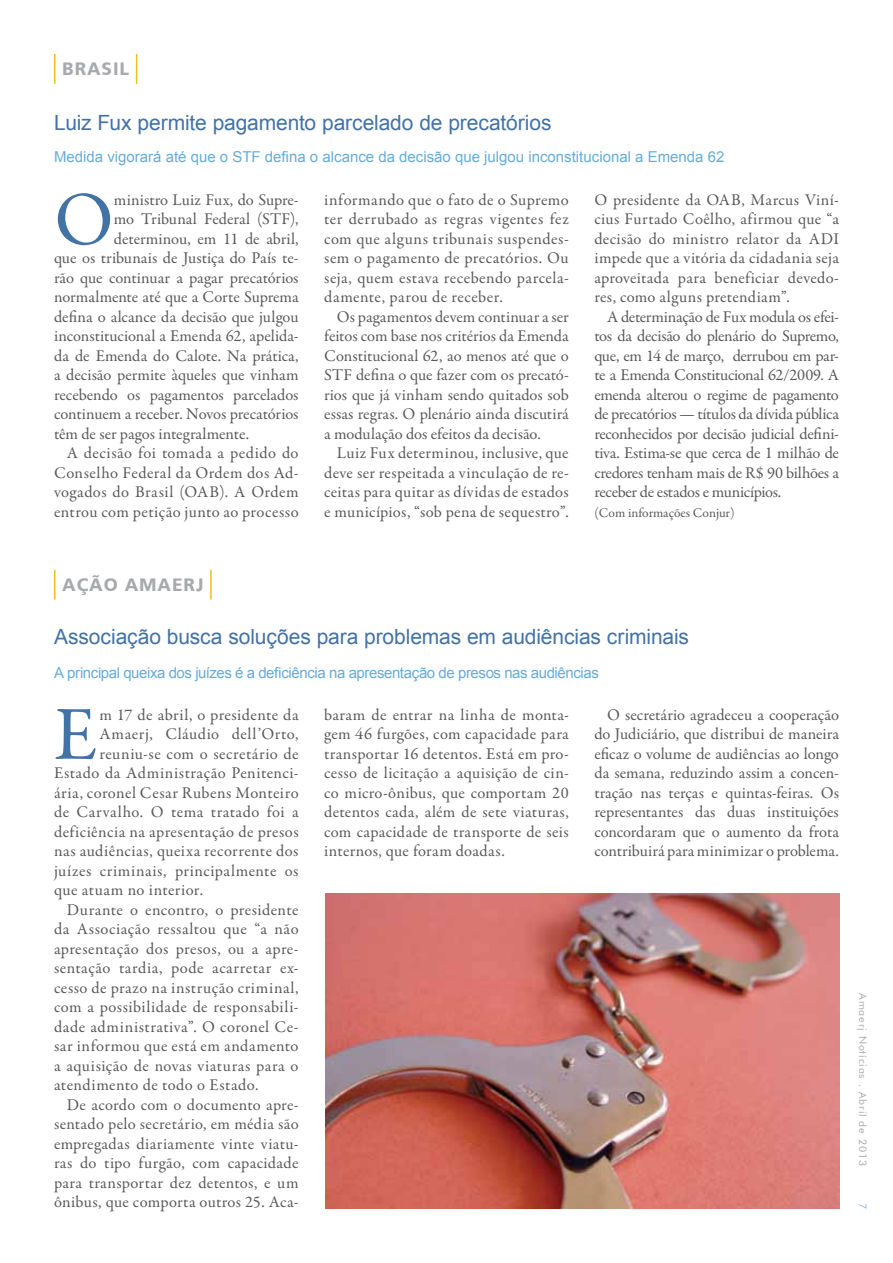
<style>
.page{position:relative;width:893px;height:1263px;background:#fff}
.page>*{position:absolute;margin:0;border:0;box-sizing:border-box;transform-origin:0 0}
.t1{font:76.65px "Garamond Premr Pro";color:#4372a7}
.t2{font:21px "Arial";letter-spacing:-.005em;color:#4372a7}
.t3{font:700 18px "Doris PFC";letter-spacing:.05em;color:#a7a9ac}
.t4{font:16.5px/19.5px "Garamond Premr Pro";letter-spacing:.02em;color:#58595b;text-align:justify}
.t5{font:16.5px "Garamond Premr Pro";letter-spacing:-.005em;color:#58595b}
.t6{font:16.5px "Garamond Premr Pro";color:#58595b}
.t7{font:15px "Arial";color:#65acda}
.t8{font:15px "Arial";letter-spacing:-.03em;color:#65acda}
.t9{font:13.5px "Garamond Premr Pro";letter-spacing:-.005em;color:#58595b}
.t10{font:10.5px "Futura BT";letter-spacing:.085em;color:#a7a9ac}
.t11{font:10.5px "Futura BT";color:#86b4d6}
</style>
<div class="page">
<img style="left:325px;top:894px;width:515px;height:315px">
<hr style="left:54px;top:54px;width:2px;height:30px;background:#e8c01f">
<hr style="left:136px;top:54px;width:1px;height:30px;background:#e8c01f">
<hr style="left:54px;top:570px;width:2px;height:29px;background:#e8c01f">
<hr style="left:210px;top:570px;width:2px;height:29px;background:#e8c01f">
<p class="t3" style="left:62px;top:58px;width:68px">BRASIL</p>
<p class="t2" style="left:54px;top:109px;width:499px">Luiz Fux permite pagamento parcelado de precatórios</p>
<p class="t7" style="left:54px;top:147px;width:672px">Medida vigorará até que o STF defina o alcance da decisão que julgou inconstitucional a Emenda 62</p>
<p class="t4" style="left:324px;top:190px;width:246px">informando que o fato de o Supremo ter derrubado as regras vigentes fez com que alguns tribunais suspendes&shy;sem o pagamento de precatórios. Ou seja, quem estava recebendo parcela&shy;damente, parou de receber.</p>
<p class="t4" style="left:324px;top:307px;width:246px;text-indent:13px">Os pagamentos devem continuar a ser feitos com base nos critérios da Emenda Constitucional 62, ao menos até que o STF defina o que fazer com os precató&shy;rios que já vinham sendo quitados sob essas regras. O plenário ainda discutirá a modulação dos efeitos da decisão.</p>
<p class="t4" style="left:324px;top:444px;width:246px;text-indent:13px">Luiz Fux determinou, inclusive, que deve ser respeitada a vinculação de re&shy;ceitas para quitar as dívidas de estados e municípios, “sob pena de sequestro”.</p>
<h1 class="t1" style="left:54px;top:173px;width:61px">O</h1>
<p class="t5" style="left:114px;top:190px;width:186px">ministro Luiz Fux, do Supre-</p>
<p class="t4" style="left:594px;top:190px;width:246px">O presidente da OAB, Marcus Viní&shy;cius Furtado Coêlho, afirmou que “a decisão do ministro relator da ADI impede que a vitória da cidadania seja aproveitada para beneficiar devedo&shy;res, como alguns pretendiam”.</p>
<p class="t4" style="left:594px;top:307px;width:246px;text-indent:13px">A determinação de Fux modula os efei&shy;tos da decisão do plenário do Supremo, que, em 14 de março, derrubou em par&shy;te a Emenda Constitucional 62/2009. A emenda alterou o regime de pagamento de precatórios — títulos da dívida pública reconhecidos por decisão judicial defini&shy;tiva. Estima-se que cerca de 1 milhão de credores tenham mais de R$ 90 bilhões a receber de estados e municípios.</p>
<p class="t9" style="left:594px;top:504px;width:142px">(Com informações Conjur)</p>
<p class="t5" style="left:114px;top:209px;width:186px">mo Tribunal Federal (STF),</p>
<p class="t5" style="left:114px;top:229px;width:186px">determinou, em 11 de abril,</p>
<p class="t5" style="left:54px;top:248px;width:246px">que os tribunais de Justiça do País te-</p>
<p class="t5" style="left:54px;top:268px;width:246px">rão que continuar a pagar precatórios</p>
<p class="t5" style="left:54px;top:287px;width:246px">normalmente até que a Corte Suprema</p>
<p class="t6" style="left:54px;top:307px;width:246px">defina o alcance da decisão que julgou</p>
<p class="t5" style="left:54px;top:326px;width:246px">inconstitucional a Emenda 62, apelida-</p>
<p class="t5" style="left:54px;top:346px;width:246px">da de Emenda do Calote. Na prática,</p>
<p class="t6" style="left:54px;top:365px;width:246px">a decisão permite àqueles que vinham</p>
<p class="t6" style="left:54px;top:385px;width:246px">recebendo os pagamentos parcelados</p>
<p class="t5" style="left:54px;top:404px;width:246px">continuem a receber. Novos precatórios</p>
<p class="t5" style="left:54px;top:424px;width:197px">têm de ser pagos integralmente.</p>
<p class="t4" style="left:67px;top:444px;width:233px">A decisão foi tomada a pedido do</p>
<p class="t4" style="left:54px;top:463px;width:246px">Conselho Federal da Ordem dos Ad-</p>
<p class="t4" style="left:54px;top:483px;width:246px">vogados do Brasil (OAB). A Ordem</p>
<p class="t4" style="left:54px;top:502px;width:246px">entrou com petição junto ao processo</p>
<p class="t3" style="left:62px;top:574px;width:143px">AÇÃO AMAERJ</p>
<p class="t2" style="left:54px;top:623px;width:636px">Associação busca soluções para problemas em audiências criminais</p>
<p class="t8" style="left:54px;top:662px;width:546px">A principal queixa dos juízes é a deficiência na apresentação de presos nas audiências</p>
<p class="t4" style="left:324px;top:705px;width:246px">baram de entrar na linha de monta&shy;gem 46 furgões, com capacidade para transportar 16 detentos. Está em pro&shy;cesso de licitação a aquisição de cin&shy;co micro-ônibus, que comportam 20 detentos cada, além de sete viaturas, com capacidade de transporte de seis internos, que foram doadas.</p>
<p class="t4" style="left:594px;top:705px;width:246px;text-indent:13px">O secretário agradeceu a cooperação do Judiciário, que distribui de maneira eficaz o volume de audiências ao longo da semana, reduzindo assim a concen&shy;tração nas terças e quintas-feiras. Os representantes das duas instituições concordaram que o aumento da frota contribuirá para minimizar o problema.</p>
<h1 class="t1" style="left:54px;top:688px;width:45px">E</h1>
<p class="t4" style="left:99px;top:705px;width:201px">m 17 de abril, o presidente da</p>
<p class="t4" style="left:99px;top:724px;width:201px">Amaerj, Cláudio dell’Orto,</p>
<p class="t4" style="left:99px;top:744px;width:201px">reuniu-se com o secretário de</p>
<p class="t4" style="left:54px;top:763px;width:246px">Estado da Administração Penitenci-</p>
<p class="t4" style="left:54px;top:783px;width:246px">ária, coronel Cesar Rubens Monteiro</p>
<p class="t4" style="left:54px;top:802px;width:246px">de Carvalho. O tema tratado foi a</p>
<p class="t4" style="left:54px;top:822px;width:246px">deficiência na apresentação de presos</p>
<p class="t4" style="left:54px;top:841px;width:246px">nas audiências, queixa recorrente dos</p>
<p class="t4" style="left:54px;top:861px;width:246px">juízes criminais, principalmente os</p>
<p class="t4" style="left:54px;top:880px;width:151px">que atuam no interior.</p>
<p class="t4" style="left:67px;top:900px;width:233px">Durante o encontro, o presidente</p>
<p class="t4" style="left:54px;top:919px;width:246px">da Associação ressaltou que “a não</p>
<p class="t4" style="left:54px;top:939px;width:246px">apresentação dos presos, ou a apre-</p>
<p class="t4" style="left:54px;top:958px;width:246px">sentação tardia, pode acarretar ex-</p>
<p class="t4" style="left:54px;top:978px;width:246px">cesso de prazo na instrução criminal,</p>
<p class="t4" style="left:54px;top:998px;width:246px">com a possibilidade de responsabili-</p>
<p class="t4" style="left:54px;top:1017px;width:246px">dade administrativa”. O coronel Ce-</p>
<p class="t4" style="left:54px;top:1037px;width:246px">sar informou que está em andamento</p>
<p class="t4" style="left:54px;top:1056px;width:246px">a aquisição de novas viaturas para o</p>
<p class="t4" style="left:54px;top:1076px;width:206px">atendimento de todo o Estado.</p>
<p class="t4" style="left:67px;top:1095px;width:233px">De acordo com o documento apre-</p>
<p class="t4" style="left:54px;top:1115px;width:246px">sentado pelo secretário, em média são</p>
<p class="t4" style="left:54px;top:1134px;width:246px">empregadas diariamente vinte viatu-</p>
<p class="t4" style="left:54px;top:1154px;width:246px">ras do tipo furgão, com capacidade</p>
<p class="t4" style="left:54px;top:1173px;width:246px">para transportar dez detentos, e um</p>
<p class="t4" style="left:54px;top:1193px;width:246px">ônibus, que comporta outros 25. Aca-</p>
<p class="t10" style="left:869px;top:993px;width:174px;rotate:90deg">Amaerj Notícias . Abril de 2013</p>
<p class="t11" style="left:869px;top:1203px;width:8px;rotate:90deg">7</p>
</div>
